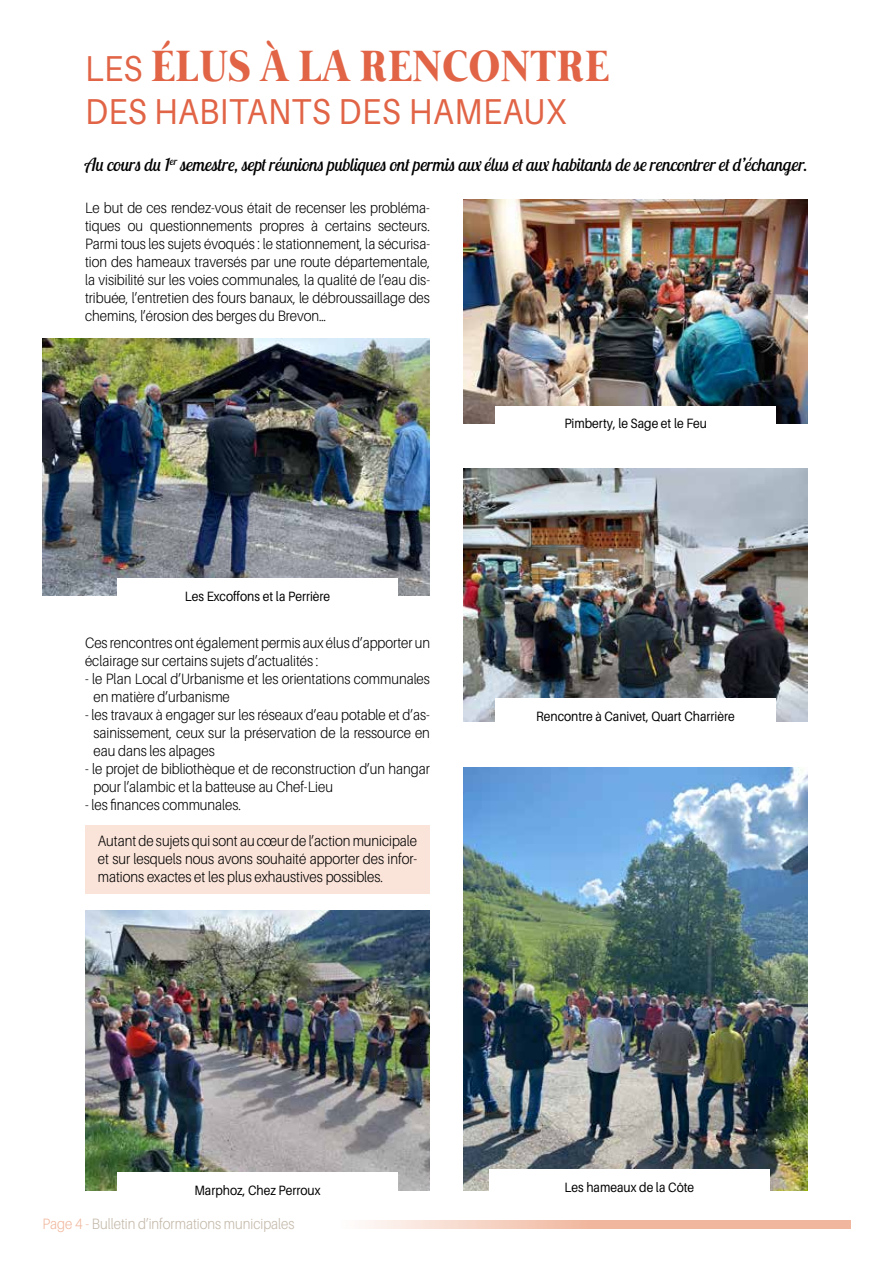
<style>
.page{position:relative;width:893px;height:1263px;background:#fff}
.page>*{position:absolute;margin:0;border:0;box-sizing:border-box;transform-origin:0 0}
.t1{font:700 45px "Mermaid";letter-spacing:.03em;color:#e16446;scale:.91 1}
.t2{font:36px "Aileron";letter-spacing:.01em;color:#e16446;scale:.9 1}
.t3{font:italic 18px "Lobster Two";letter-spacing:-.01em;color:#000}
.t4{font:300 15px/18px "Aileron";color:#000;text-align:justify;scale:.9 1}
.t5{font:300 15px "Aileron";color:#c3b8a9;scale:.9 1}
.t6{font:13.5px "Aileron";color:#000;scale:.9 1}
.s1{font-family:"Aileron";font-weight:400;font-size:36px}
.s2{color:#f1b79e}
</style>
<div class="page">
<div style="left:85px;top:825px;width:345px;height:68px;background:#fae3d8"></div>
<svg style="left:365px;top:1220px;width:485px;height:9px;background:#f3c5b1"></svg>
<img style="left:463px;top:767px;width:345px;height:424px">
<img style="left:463px;top:200px;width:345px;height:223px">
<img style="left:463px;top:469px;width:345px;height:253px">
<img style="left:43px;top:338px;width:387px;height:257px">
<div style="left:117px;top:578px;width:281px;height:34px;background:#fff"></div>
<div style="left:495px;top:406px;width:281px;height:34px;background:#fff"></div>
<div style="left:495px;top:699px;width:281px;height:34px;background:#fff"></div>
<div style="left:489px;top:1169px;width:281px;height:34px;background:#fff"></div>
<img style="left:85px;top:910px;width:345px;height:281px">
<div style="left:117px;top:1173px;width:281px;height:34px;background:#fff"></div>
<h1 class="t1" style="left:85px;top:40px;width:577px"><span class="s1">LES</span> ÉLUS À LA RENCONTRE</h1>
<h2 class="t2" style="left:85px;top:92px;width:536px">DES HABITANTS DES HAMEAUX</h2>
<p class="t3" style="left:85px;top:153px;width:724px">Au cours du 1<sup>er</sup> semestre, sept réunions publiques ont permis aux élus et aux habitants de se rencontrer et d’échanger.</p>
<p class="t4" style="left:85px;top:199px;width:385px">Le but de ces rendez-vous était de recenser les probléma&shy;tiques ou questionnements propres à certains secteurs.<br>Parmi tous les sujets évoqués : le stationnement, la sécurisa&shy;tion des hameaux traversés par une route départementale, la visibilité sur les voies communales, la qualité de l’eau dis&shy;tribuée, l’entretien des fours banaux, le débroussaillage des chemins, l’érosion des berges du Brevon…</p>
<p class="t6" style="left:185px;top:588px;width:163px">Les Excoffons et la Perrière</p>
<p class="t4" style="left:85px;top:634px;width:385px">Ces rencontres ont également permis aux élus d’apporter un éclairage sur certains sujets d’actualités :</p>
<p class="t4" style="left:94px;top:670px;width:375px;text-indent:-9px">- le Plan Local d’Urbanisme et les orientations communales en matière d’urbanisme</p>
<p class="t4" style="left:94px;top:706px;width:375px;text-indent:-9px">- les travaux à engager sur les réseaux d’eau potable et d’as&shy;sainissement, ceux sur la préservation de la ressource en eau dans les alpages</p>
<p class="t4" style="left:94px;top:760px;width:375px;text-indent:-9px">- le projet de bibliothèque et de reconstruction d’un hangar pour l’alambic et la batteuse au Chef-Lieu</p>
<p class="t4" style="left:85px;top:796px;width:175px">- les finances communales.</p>
<p class="t4" style="left:98px;top:832px;width:356px">Autant de sujets qui sont au cœur de l’action municipale et sur lesquels nous avons souhaité apporter des infor&shy;mations exactes et les plus exhaustives possibles.</p>
<p class="t6" style="left:564px;top:416px;width:160px">Pimberty, le Sage et le Feu</p>
<p class="t6" style="left:536px;top:709px;width:222px">Rencontre à Canivet, Quart Charrière</p>
<p class="t6" style="left:194px;top:1183px;width:142px">Marphoz, Chez Perroux</p>
<p class="t5" style="left:43px;top:1215px;width:282px"><span class="s2">Page 4 -</span> Bulletin d’informations municipales</p>
<p class="t6" style="left:564px;top:1180px;width:146px">Les hameaux de la Côte</p>
</div>
